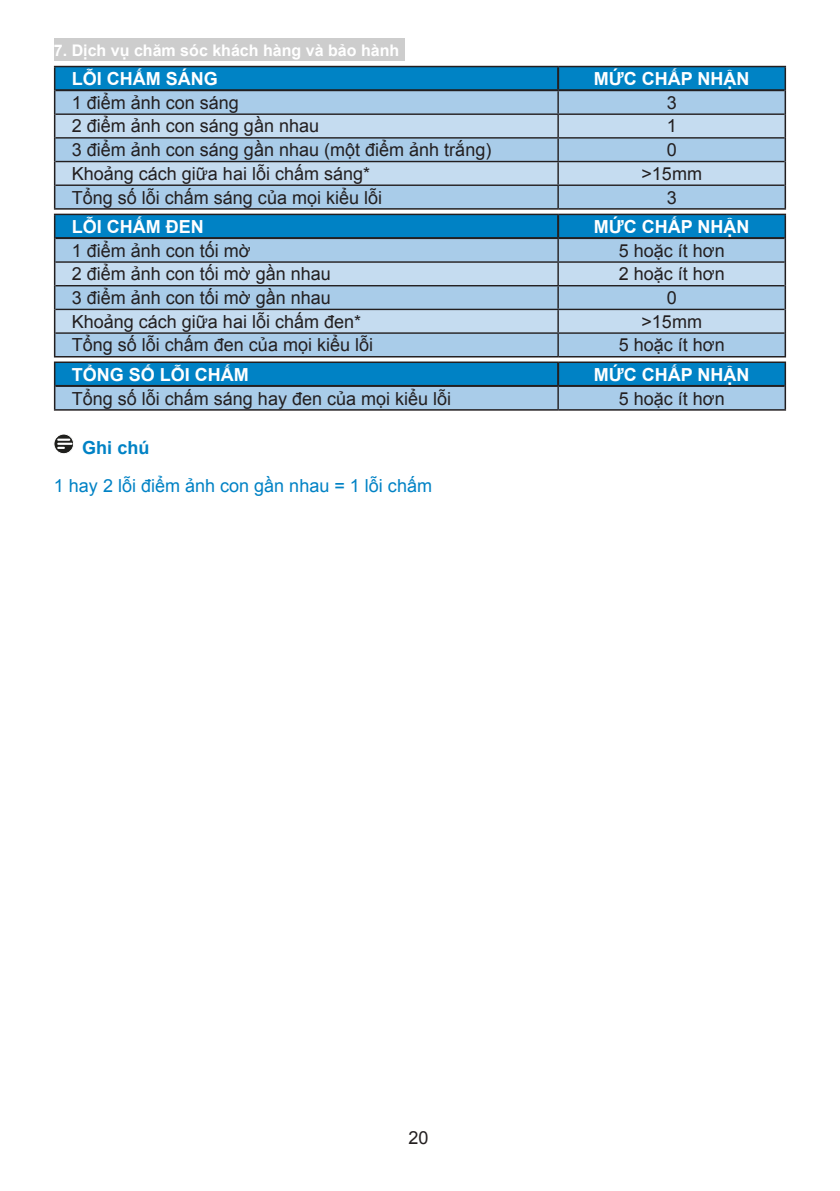
<style>
.page{position:relative;width:840px;height:1191px;background:#fff}
.page>*{position:absolute;margin:0;border:0;box-sizing:border-box;transform-origin:0 0}
.t1{font:18px "Arial";color:#231f20}
.t2{font:700 18px "Arial";color:#fff}
.Heading_4{font:18px "Arial";color:#0082c5}
.Heading_4-2{font:700 18px "Arial";color:#0082c5}
.t3{font:700 16px "Arial";color:#fff}
</style>
<div class="page">
<div style="left:54px;top:38px;width:350px;height:23px;background:#cdcdcd"></div>
<hr style="left:54px;top:208px;width:504px;height:2px;background:#231f20">
<hr style="left:558px;top:208px;width:227px;height:2px;background:#231f20">
<hr style="left:54px;top:66px;width:504px;height:1px;background:#231f20">
<hr style="left:558px;top:66px;width:227px;height:1px;background:#231f20">
<svg style="left:54px;top:67px;width:731px;height:141px;background:#91bddb"></svg>
<hr style="left:55px;top:89px;width:503px;height:2px;background:#231f20">
<hr style="left:557px;top:67px;width:2px;height:22px;background:#231f20">
<hr style="left:558px;top:89px;width:226px;height:2px;background:#231f20">
<hr style="left:54px;top:356px;width:504px;height:1px;background:#231f20">
<hr style="left:558px;top:356px;width:227px;height:1px;background:#231f20">
<svg style="left:54px;top:214px;width:731px;height:142px;background:#90bcda"></svg>
<hr style="left:55px;top:237px;width:503px;height:2px;background:#231f20">
<hr style="left:557px;top:215px;width:2px;height:22px;background:#231f20">
<hr style="left:558px;top:237px;width:226px;height:2px;background:#231f20">
<hr style="left:54px;top:409px;width:504px;height:2px;background:#231f20">
<hr style="left:558px;top:409px;width:227px;height:2px;background:#231f20">
<hr style="left:54px;top:361px;width:504px;height:2px;background:#231f20">
<hr style="left:558px;top:361px;width:227px;height:2px;background:#231f20">
<svg style="left:54px;top:362px;width:731px;height:48px;background:#52a0ce"></svg>
<hr style="left:55px;top:385px;width:503px;height:2px;background:#231f20">
<hr style="left:557px;top:363px;width:2px;height:22px;background:#231f20">
<hr style="left:558px;top:385px;width:226px;height:2px;background:#231f20">
<svg style="left:54px;top:434px;width:20px;height:20px"></svg>
<div style="left:54px;top:434px;width:20px;height:20px;border:1px solid #fff;border-radius:50%"></div>
<svg style="left:58px;top:438px;width:13px;height:11px"></svg>
<p class="t3" style="left:54px;top:39px;width:347px">7. Dịch vụ chăm sóc khách hàng và bảo hành</p>
<p class="t2" style="left:72px;top:67px;width:147px">LỖI CHẤM SÁNG</p>
<p class="t2" style="left:593px;top:67px;width:157px">MỨC CHẤP NHẬN</p>
<p class="t1" style="left:72px;top:91px;width:169px">1 điểm ảnh con sáng</p>
<p class="t1" style="left:666px;top:91px;width:12px">3</p>
<p class="t1" style="left:72px;top:114px;width:249px">2 điểm ảnh con sáng gần nhau</p>
<p class="t1" style="left:666px;top:114px;width:12px">1</p>
<p class="t1" style="left:72px;top:138px;width:421px">3 điểm ảnh con sáng gần nhau (một điểm ảnh trắng)</p>
<p class="t1" style="left:666px;top:138px;width:12px">0</p>
<p class="t1" style="left:72px;top:162px;width:300px">Khoảng cách giữa hai lỗi chấm sáng*</p>
<p class="t1" style="left:641px;top:162px;width:62px">&gt;15mm</p>
<p class="t1" style="left:72px;top:185px;width:312px">Tổng số lỗi chấm sáng của mọi kiểu lỗi</p>
<p class="t1" style="left:666px;top:185px;width:12px">3</p>
<p class="t2" style="left:72px;top:214px;width:133px">LỖI CHẤM ĐEN</p>
<p class="t2" style="left:593px;top:214px;width:157px">MỨC CHẤP NHẬN</p>
<p class="t1" style="left:72px;top:238px;width:180px">1 điểm ảnh con tối mờ</p>
<p class="t1" style="left:618px;top:238px;width:107px">5 hoặc ít hơn</p>
<p class="t1" style="left:72px;top:262px;width:260px">2 điểm ảnh con tối mờ gần nhau</p>
<p class="t1" style="left:618px;top:262px;width:107px">2 hoặc ít hơn</p>
<p class="t1" style="left:72px;top:286px;width:260px">3 điểm ảnh con tối mờ gần nhau</p>
<p class="t1" style="left:666px;top:286px;width:12px">0</p>
<p class="t1" style="left:72px;top:309px;width:291px">Khoảng cách giữa hai lỗi chấm đen*</p>
<p class="t1" style="left:641px;top:309px;width:62px">&gt;15mm</p>
<p class="t1" style="left:72px;top:333px;width:303px">Tổng số lỗi chấm đen của mọi kiểu lỗi</p>
<p class="t1" style="left:618px;top:333px;width:107px">5 hoặc ít hơn</p>
<p class="t2" style="left:72px;top:362px;width:179px">TỔNG SỐ LỖI CHẤM</p>
<p class="t2" style="left:593px;top:362px;width:157px">MỨC CHẤP NHẬN</p>
<p class="t1" style="left:72px;top:386px;width:381px">Tổng số lỗi chấm sáng hay đen của mọi kiểu lỗi</p>
<p class="t1" style="left:618px;top:386px;width:107px">5 hoặc ít hơn</p>
<p class="Heading_4-2" style="left:82px;top:435px;width:69px">Ghi chú</p>
<p class="Heading_4" style="left:54px;top:474px;width:379px">1 hay 2 lỗi điểm ảnh con gần nhau = 1 lỗi chấm</p>
<p class="t1" style="left:408px;top:1126px;width:22px">20</p>
</div>
